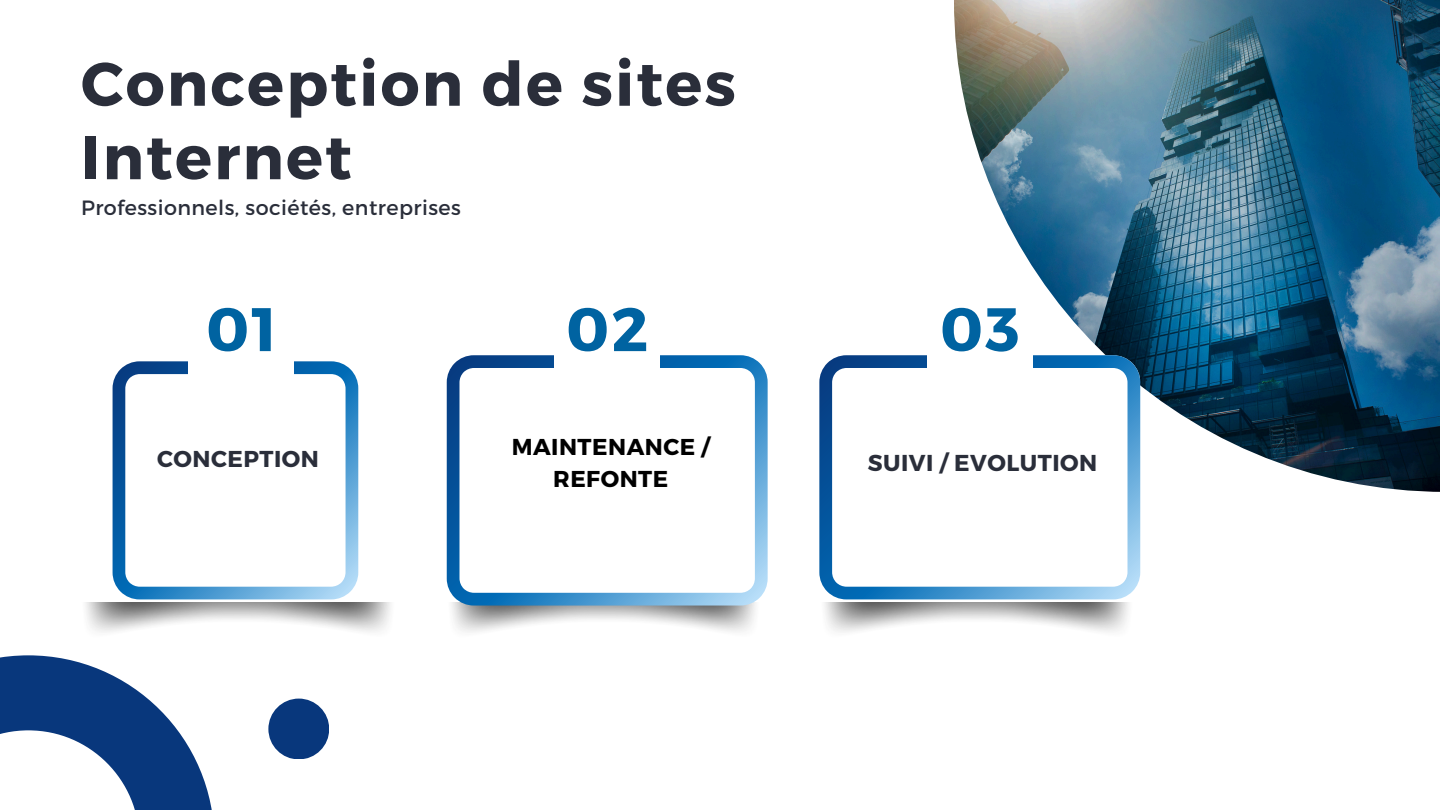
<style>
.page{position:relative;width:1440px;height:810px;background:#fff}
.page>*{position:absolute;margin:0;border:0;box-sizing:border-box;transform-origin:0 0}
.t1{font:700 61.3px/73.5px "Montserrat";letter-spacing:.035em;color:#2a2e3a}
.t2{font:700 61.3px "Montserrat";color:#0063a1}
.t3{font:700 23px "Montserrat";letter-spacing:.02em;color:#2a2e3a}
.t4{font:700 23px/31.5px "Montserrat";letter-spacing:.02em;color:#000;text-align:center}
.t5{font:20.6px "Montserrat";letter-spacing:.02em;color:#2a2e3a}
</style>
<div class="page">
<img style="left:85px;top:602px;width:306px;height:30px">
<svg style="left:113px;top:361px;width:245px;height:238px"></svg>
<div style="left:188px;top:274px;width:106px;height:104px;background:#fff"></div>
<img style="left:954px;top:0;width:486px;height:492px">
<svg style="left:447px;top:355px;width:321px;height:251px"></svg>
<div style="left:554px;top:274px;width:106px;height:104px;background:#fff"></div>
<img style="left:824px;top:602px;width:305px;height:30px">
<svg style="left:819px;top:355px;width:321px;height:244px"></svg>
<div style="left:927px;top:274px;width:106px;height:104px;background:#fff"></div>
<svg style="left:0;top:655px;width:212px;height:155px"></svg>
<div style="left:268px;top:699px;width:61px;height:60px;background:#08377c;border-radius:50%"></div>
<p class="t1" style="left:81px;top:44px;width:656px">Conception de sites<br>Internet</p>
<h2 class="t5" style="left:81px;top:194px;width:381px">Professionnels, sociétés, entreprises</h2>
<p class="t2" style="left:206px;top:289px;width:72px">01</p>
<p class="t2" style="left:566px;top:289px;width:84px">02</p>
<p class="t2" style="left:940px;top:289px;width:81px">03</p>
<p class="t3" style="left:157px;top:444px;width:163px">CONCEPTION</p>
<h2 class="t4" style="left:512px;top:430px;width:200px">MAINTENANCE /<br>REFONTE</h2>
<h2 class="t3" style="left:868px;top:448px;width:231px">SUIVI / EVOLUTION</h2>
</div>
